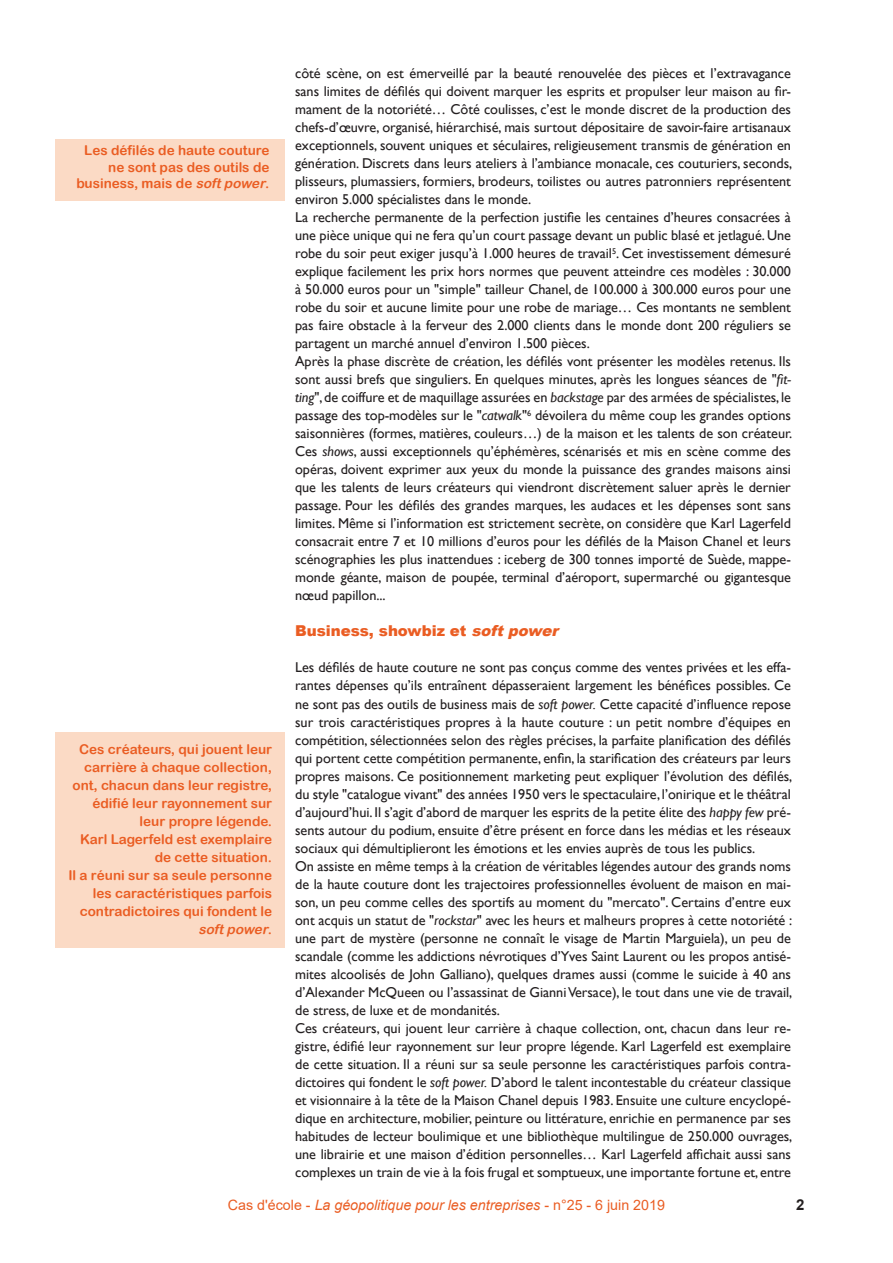
<style>
.page{position:relative;width:893px;height:1263px;background:#fff}
.page>*{position:absolute;margin:0;border:0;box-sizing:border-box;transform-origin:0 0}
.Texte_courant_CLES{font:900 15px "Arial";letter-spacing:-.005em;color:#ea5d23}
.Texte_courant_CLES-2{font:700 15px "Arial";color:#231f20}
.Texte_courant_CLES-3{font:14.25px/18px "Gill Sans";letter-spacing:-.005em;color:#231f20;text-align:justify}
.Bas_de_page{font:italic 14.25px "Arial";color:#ea5d23}
.Exergue_CLES{font:13.5px/18px "Arial Rounded MT Bold";color:#ea5d23;text-align:right}
.s1{font-style:italic}
.s2{font-style:normal}
</style>
<div class="page">
<div style="left:55px;top:732px;width:229px;height:216px;background:#fbdac5"></div>
<div style="left:55px;top:139px;width:230px;height:62px;background:#fbdac5"></div>
<p class="Texte_courant_CLES-3" style="left:295px;top:65px;width:499px">côté scène, on est émerveillé par la beauté renouvelée des pièces et l’extravagance sans limites de défilés qui doivent marquer les esprits et propulser leur maison au fir&shy;mament de la notoriété… Côté coulisses, c’est le monde discret de la production des chefs-d’œuvre, organisé, hiérarchisé, mais surtout dépositaire de savoir-faire artisanaux exceptionnels, souvent uniques et séculaires, religieusement transmis de génération en génération. Discrets dans leurs ateliers à l’ambiance monacale, ces couturiers, seconds, plisseurs, plumassiers, formiers, brodeurs, toilistes ou autres patronniers représentent environ 5.000 spécialistes dans le monde.</p>
<p class="Texte_courant_CLES-3" style="left:295px;top:209px;width:497px">La recherche permanente de la perfection justifie les centaines d’heures consacrées à une pièce unique qui ne fera qu’un court passage devant un public blasé et jetlagué. Une robe du soir peut exiger jusqu’à 1.000 heures de travail<sup>5</sup>. Cet investissement démesuré explique facilement les prix hors normes que peuvent atteindre ces modèles : 30.000 à 50.000 euros pour un "simple" tailleur Chanel, de 100.000 à 300.000 euros pour une robe du soir et aucune limite pour une robe de mariage… Ces montants ne semblent pas faire obstacle à la ferveur des 2.000 clients dans le monde dont 200 réguliers se partagent un marché annuel d’environ 1.500 pièces.</p>
<p class="Texte_courant_CLES-3" style="left:295px;top:353px;width:499px">Après la phase discrète de création, les défilés vont présenter les modèles retenus. Ils sont aussi brefs que singuliers. En quelques minutes, après les longues séances de "<span class="s1">fit&shy;ting</span>", de coiffure et de maquillage assurées en <span class="s1">backstage</span> par des armées de spécialistes, le passage des top-modèles sur le "<span class="s1">catwalk</span>"<sup>6</sup> dévoilera du même coup les grandes options saisonnières (formes, matières, couleurs…) de la maison et les talents de son créateur.<br>Ces <span class="s1">shows</span>, aussi exceptionnels qu’éphémères, scénarisés et mis en scène comme des opéras, doivent exprimer aux yeux du monde la puissance des grandes maisons ainsi que les talents de leurs créateurs qui viendront discrètement saluer après le dernier passage. Pour les défilés des grandes marques, les audaces et les dépenses sont sans limites. Même si l’information est strictement secrète, on considère que Karl Lagerfeld consacrait entre 7 et 10 millions d’euros pour les défilés de la Maison Chanel et leurs scénographies les plus inattendues : iceberg de 300 tonnes importé de Suède, mappe&shy;monde géante, maison de poupée, terminal d’aéroport, supermarché ou gigantesque nœud papillon...</p>
<p class="Texte_courant_CLES" style="left:295px;top:620px;width:269px">Business, showbiz et <span class="s1">softpower</span></p>
<p class="Texte_courant_CLES-3" style="left:295px;top:659px;width:499px">Les défilés de haute couture ne sont pas conçus comme des ventes privées et les effa&shy;rantes dépenses qu’ils entraînent dépasseraient largement les bénéfices possibles. Ce ne sont pas des outils de business mais de <span class="s1">soft power.</span> Cette capacité d’influence repose sur trois caractéristiques propres à la haute couture : un petit nombre d’équipes en compétition, sélectionnées selon des règles précises, la parfaite planification des défilés qui portent cette compétition permanente, enfin, la starification des créateurs par leurs propres maisons. Ce positionnement marketing peut expliquer l’évolution des défilés, du style "catalogue vivant" des années 1950 vers le spectaculaire, l’onirique et le théâtral d’aujourd’hui. Il s’agit d’abord de marquer les esprits de la petite élite des <span class="s1">happy few</span> pré&shy;sents autour du podium, ensuite d’être présent en force dans les médias et les réseaux sociaux qui démultiplieront les émotions et les envies auprès de tous les publics.</p>
<p class="Texte_courant_CLES-3" style="left:295px;top:857px;width:499px">On assiste en même temps à la création de véritables légendes autour des grands noms de la haute couture dont les trajectoires professionnelles évoluent de maison en mai&shy;son, un peu comme celles des sportifs au moment du "mercato". Certains d’entre eux ont acquis un statut de "<span class="s1">rockstar</span>" avec les heurs et malheurs propres à cette notoriété : une part de mystère (personne ne connaît le visage de Martin Marguiela), un peu de scandale (comme les addictions névrotiques d’Yves Saint Laurent ou les propos antisé&shy;mites alcoolisés de John Galliano), quelques drames aussi (comme le suicide à 40 ans d’Alexander McQueen ou l’assassinat de Gianni Versace), le tout dans une vie de travail, de stress, de luxe et de mondanités.</p>
<p class="Texte_courant_CLES-3" style="left:295px;top:1019px;width:499px">Ces créateurs, qui jouent leur carrière à chaque collection, ont, chacun dans leur re&shy;gistre, édifié leur rayonnement sur leur propre légende. Karl Lagerfeld est exemplaire de cette situation. Il a réuni sur sa seule personne les caractéristiques parfois contra&shy;dictoires qui fondent le <span class="s1">soft power.</span> D’abord le talent incontestable du créateur classique et visionnaire à la tête de la Maison Chanel depuis 1983. Ensuite une culture encyclopé&shy;dique en architecture, mobilier, peinture ou littérature, enrichie en permanence par ses habitudes de lecteur boulimique et une bibliothèque multilingue de 250.000 ouvrages, une librairie et une maison d’édition personnelles… Karl Lagerfeld affichait aussi sans complexes un train de vie à la fois frugal et somptueux, une importante fortune et, entre</p>
<p class="Bas_de_page" style="left:228px;top:1195px;width:438px"><span class="s2">Cas d'école -</span> La géopolitique pour les entreprises <span class="s2">- n°25 - 6 juin 2019</span></p>
<p class="Texte_courant_CLES-2" style="left:796px;top:1194px;width:10px">2</p>
<p class="Exergue_CLES" style="left:76px;top:142px;width:195px;line-height:16.2px">Les défilés de haute couture ne sont pas des outils de business, mais de <span class="s1">softpower</span>.</p>
<p class="Exergue_CLES" style="left:73px;top:740px;width:201px">Ces créateurs, qui jouent leur carrière à chaque collection, ont, chacun dans leur registre, édifié leur rayonnement sur leur propre légende.</p>
<p class="Exergue_CLES" style="left:80px;top:830px;width:193px">Karl Lagerfeld est exemplaire de cette situation.</p>
<p class="Exergue_CLES" style="left:68px;top:866px;width:205px">Il a réuni sur sa seule personne les caractéristiques parfois contradictoires qui fondent le <span class="s1">softpower</span>.</p>
</div>
